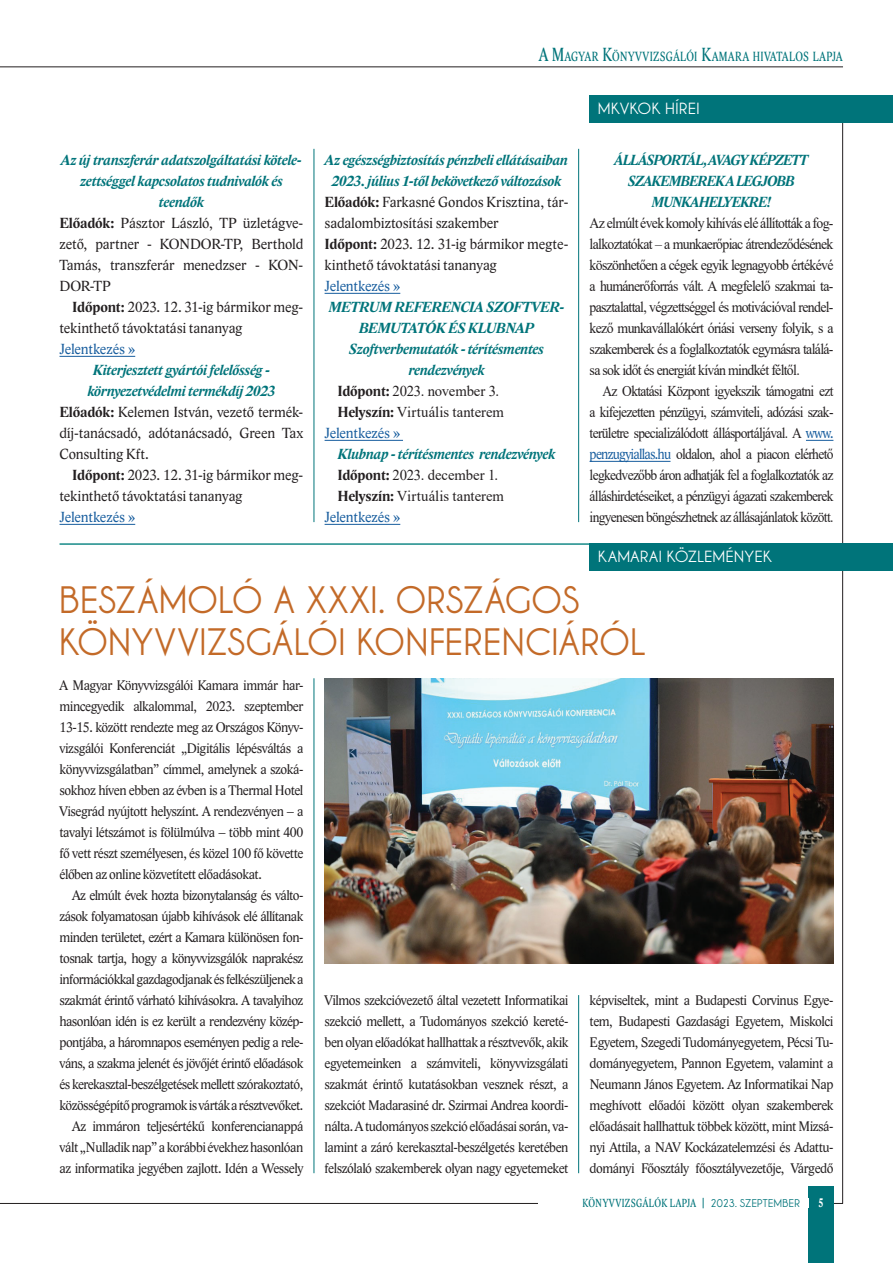
<style>
.page{position:relative;width:893px;height:1263px;background:#fff}
.page>*{position:absolute;margin:0;border:0;box-sizing:border-box;transform-origin:0 0}
.t1{font:700 39px/42px "Champagne&Limousines";letter-spacing:.01em;color:#c36a28}
.t2{font:700 16.5px "Champagne&Limousines";letter-spacing:.02em;color:#fff;scale:1.05 1}
.t3{font:15px "Lido STF";letter-spacing:-.01em;color:#231f20}
.t4{font:15px/21px "Times New Roman";letter-spacing:-.05em;color:#231f20;text-align:justify;scale:.92 1}
.t5{font:italic 700 15px/21px "Lido STF";letter-spacing:-.01em;color:#00747a;text-align:center}
.t6{font:15px/21px "Times New Roman";letter-spacing:-.05em;color:#231f20;text-align:justify;scale:.9 1}
.t7{font:15px/21px "Times New Roman";color:#231f20}
.t8{font:15px "Lido STF";letter-spacing:-.005em;color:#175d9e}
.t9{font:italic 700 15px/21px "Lido STF";letter-spacing:-.04em;color:#00747a;text-align:center;scale:.93 1}
.t10{font:14.25px/21px "Lido STF";letter-spacing:-.04em;color:#231f20;text-align:justify;scale:.95 1}
.t11{font:13.65px "Lido STF Condensed";letter-spacing:.025em;color:#00747a;scale:.9 1}
.t12{font:700 12.75px "Lido STF Condensed";color:#fff;scale:.9 1}
.t13{font:12px "Lido STF Condensed";letter-spacing:.035em;color:#00747a;scale:.9 1}
.s1{font-size:19.5px}
.s2{font-weight:700}
.s3{font-family:"Lido STF";font-weight:700}
.s4{font-family:"Lido STF";color:#175d9e}
.s5{font-family:"Champagne&Limousines";font-weight:700;font-size:11.55px}
</style>
<div class="page">
<hr style="left:0;top:1203px;width:843px;height:1px;background:#231f20">
<hr style="left:0;top:66px;width:843px;height:1px;background:#231f20">
<div style="left:808px;top:1187px;width:25px;height:76px;background:#00747a"></div>
<div style="left:538px;top:1198px;width:270px;height:9px;background:#fff"></div>
<hr style="left:842px;top:119px;width:1px;height:1084px;background:#231f20">
<hr style="left:60px;top:543px;width:773px;height:2px;background:#168a88">
<div style="left:590px;top:543px;width:303px;height:27px;background:#00747a"></div>
<div style="left:590px;top:95px;width:303px;height:27px;background:#00747a"></div>
<hr style="left:60px;top:356px;width:75px;height:1px;background:#175d9e">
<hr style="left:60px;top:524px;width:75px;height:1px;background:#175d9e">
<hr style="left:325px;top:293px;width:75px;height:1px;background:#175d9e">
<hr style="left:325px;top:440px;width:78px;height:1px;background:#175d9e">
<hr style="left:325px;top:524px;width:75px;height:1px;background:#175d9e">
<svg style="left:806px;top:440px;width:27px;height:1px"></svg>
<hr style="left:590px;top:461px;width:80px;height:1px;background:#175d9e">
<hr style="left:314px;top:149px;width:1px;height:373px;background:#00747a">
<hr style="left:578px;top:149px;width:1px;height:373px;background:#00747a">
<hr style="left:314px;top:678px;width:1px;height:495px;background:#00747a">
<hr style="left:578px;top:995px;width:1px;height:178px;background:#00747a">
<img style="left:325px;top:678px;width:508px;height:285px">
<p class="t11" style="left:539px;top:48px;width:339px"><span class="s1">A M</span>AGYAR <span class="s1">K</span>ÖNYVVIZSGÁLÓI <span class="s1">K</span>AMARA HIVATALOS LAPJA</p>
<p class="t5" style="left:61px;top:150px;width:242px">Az új transzferár adatszolgáltatási kötele-</p>
<p class="t5" style="left:80px;top:171px;width:204px">zettséggel kapcsolatos tudnivalók és</p>
<p class="t5" style="left:159px;top:192px;width:46px">teendők</p>
<p class="t3" style="left:60px;top:214px;width:245px"><span class="s2">Előadók:</span> Pásztor László, TP üzletágve-</p>
<p class="t3" style="left:60px;top:235px;width:245px">zető, partner - KONDOR-TP, Berthold</p>
<p class="t3" style="left:60px;top:256px;width:245px">Tamás, transzferár menedzser - KON-</p>
<p class="t3" style="left:60px;top:277px;width:53px">DOR-TP</p>
<p class="t3" style="left:72px;top:298px;width:233px"><span class="s2">Időpont:</span> 2023. 12. 31-ig bármikor meg-</p>
<p class="t3" style="left:60px;top:319px;width:185px">tekinthető távoktatási tananyag</p>
<p class="t8" style="left:60px;top:340px;width:77px">Jelentkezés »</p>
<p class="t5" style="left:93px;top:360px;width:178px">Kiterjesztett gyártói felelősség -</p>
<p class="t5" style="left:87px;top:381px;width:190px">környezetvédelmi termékdíj 2023</p>
<p class="t3" style="left:60px;top:403px;width:245px"><span class="s2">Előadók:</span> Kelemen István, vezető termék-</p>
<p class="t3" style="left:60px;top:424px;width:245px">díj-tanácsadó, adótanácsadó, Green Tax</p>
<p class="t3" style="left:60px;top:445px;width:91px">Consulting Kft.</p>
<p class="t3" style="left:72px;top:466px;width:233px"><span class="s2">Időpont:</span> 2023. 12. 31-ig bármikor meg-</p>
<p class="t3" style="left:60px;top:487px;width:185px">tekinthető távoktatási tananyag</p>
<p class="t8" style="left:60px;top:508px;width:77px">Jelentkezés »</p>
<p class="t5" style="left:325px;top:150px;width:244px">Az egészségbiztosítás pénzbeli ellátásaiban</p>
<p class="t5" style="left:332px;top:171px;width:231px">2023. július 1-től bekövetkező változások</p>
<p class="t3" style="left:325px;top:193px;width:245px"><span class="s2">Előadók:</span> Farkasné Gondos Krisztina, tár-</p>
<p class="t3" style="left:325px;top:214px;width:175px">sadalombiztosítási szakember</p>
<p class="t3" style="left:325px;top:235px;width:245px"><span class="s2">Időpont:</span> 2023. 12. 31-ig bármikor megte-</p>
<p class="t3" style="left:325px;top:256px;width:174px">kinthető távoktatási tananyag</p>
<p class="t8" style="left:325px;top:277px;width:77px">Jelentkezés »</p>
<p class="t5" style="left:329px;top:297px;width:237px">METRUM REFERENCIA SZOFTVER-<br>BEMUTATÓK ÉS KLUBNAP<br>Szoftverbemutatók - térítésmentes rendezvények</p>
<p class="t7" style="left:337px;top:380px;width:168px"><span class="s3">Időpont:</span> 2023. november 3.<br><span class="s3">Helyszín:</span> Virtuális tanterem</p>
<p class="t8" style="left:325px;top:424px;width:77px">Jelentkezés »</p>
<p class="t5" style="left:338px;top:444px;width:219px">Klubnap - térítésmentes rendezvények</p>
<p class="t7" style="left:337px;top:464px;width:168px"><span class="s3">Időpont:</span> 2023. december 1.<br><span class="s3">Helyszín:</span> Virtuális tanterem</p>
<p class="t8" style="left:325px;top:508px;width:77px">Jelentkezés »</p>
<p class="t2" style="left:598px;top:99px;width:98px">MKVKOK HÍREI</p>
<p class="t9" style="left:615px;top:150px;width:209px">ÁLLÁSPORTÁL, AVAGY KÉPZETT<br>SZAKEMBEREK A LEGJOBB<br>MUNKAHELYEKRE!</p>
<p class="t4" style="left:590px;top:212px;width:267px">Az elmúlt évek komoly kihívás elé állították a fog&shy;lalkoztatókat – a munkaerőpiac átrendeződésének köszönhetően a cégek egyik legnagyobb értékévé a humánerőforrás vált. A megfelelő szakmai ta&shy;pasztalattal, végzettséggel és motivációval rendel&shy;kező munkavállalókért óriási verseny folyik, s a szakemberek és a foglalkoztatók egymásra találá&shy;sa sok időt és energiát kíván mindkét féltől.</p>
<p class="t6" style="left:590px;top:380px;width:272px;text-indent:13px">Az Oktatási Központ igyekszik támogatni ezt a kifejezetten pénzügyi, számviteli, adózási szak&shy;területre specializálódott állásportáljával. A <span class="s4">www. penzugyiallas.hu</span> oldalon, ahol a piacon elérhető legkedvezőbb áron adhatják fel a foglalkoztatók az álláshirdetéseiket, a pénzügyi ágazati szakemberek ingyenesen böngészhetnek az állásajánlatok között.</p>
<p class="t2" style="left:598px;top:547px;width:167px">KAMARAI KÖZLEMÉNYEK</p>
<h1 class="t1" style="left:60px;top:579px;width:588px">BESZÁMOLÓ A XXXI. ORSZÁGOS<br>KÖNYVVIZSGÁLÓI KONFERENCIÁRÓL</h1>
<p class="t10" style="left:60px;top:675px;width:258px">A Magyar Könyvvizsgálói Kamara immár har&shy;mincegyedik alkalommal, 2023. szeptember 13-15. között rendezte meg az Országos Könyv&shy;vizsgálói Konferenciát „Digitális lépésváltás a könyvvizsgálatban” címmel, amelynek a szoká&shy;sokhoz híven ebben az évben is a Thermal Hotel Visegrád nyújtott helyszínt. A rendezvényen – a tavalyi létszámot is fölülmúlva – több mint 400 fő vett részt személyesen, és közel 100 fő követte élőben az online közvetített előadásokat.</p>
<p class="t10" style="left:60px;top:885px;width:258px;text-align:right">Az elmúlt évek hozta bizonytalanság és válto&shy;zások folyamatosan újabb kihívások elé állítanak minden területet, ezért a Kamara különösen fon&shy;tosnak tartja, hogy a könyvvizsgálók naprakész információkkal gazdagodjanak és felkészüljenek a szakmát érintő várható kihívásokra. A tavalyihoz hasonlóan idén is ez került a rendezvény közép&shy;pontjába, a háromnapos eseményen pedig a rele&shy;váns, a szakma jelenét és jövőjét érintő előadások és kerekasztal-beszélgetések mellett szórakoztató, közösségépítő programok is várták a résztvevőket.<br>Az immáron teljesértékű konferencianappá vált „Nulladik nap” a korábbi évekhez hasonlóan az informatika jegyében zajlott. Idén a Wessely</p>
<p class="t10" style="left:325px;top:990px;width:258px">Vilmos szekcióvezető által vezetett Informatikai szekció mellett, a Tudományos szekció kereté&shy;ben olyan előadókat hallhattak a résztvevők, akik egyetemeinken a számviteli, könyvvizsgálati szakmát érintő kutatásokban vesznek részt, a szekciót Madarasiné dr. Szirmai Andrea koordi&shy;nálta. A tudományos szekció előadásai során, va&shy;lamint a záró kerekasztal-beszélgetés keretében felszólaló szakemberek olyan nagy egyetemeket</p>
<p class="t10" style="left:590px;top:990px;width:258px">képviseltek, mint a Budapesti Corvinus Egye&shy;tem, Budapesti Gazdasági Egyetem, Miskolci Egyetem, Szegedi Tudományegyetem, Pécsi Tu&shy;dományegyetem, Pannon Egyetem, valamint a Neumann János Egyetem. Az Informatikai Nap meghívott előadói között olyan szakemberek előadásait hallhattuk többek között, mint Mizsá&shy;nyi Attila, a NAV Kockázatelemzési és Adattu&shy;dományi Főosztály főosztályvezetője, Várgedő</p>
<p class="t13" style="left:582px;top:1196px;width:243px">KÖNYVVIZSGÁLÓK LAPJA | <span class="s5">2023. SZEPTEMBER</span></p>
<p class="t12" style="left:818px;top:1195px;width:7px">5</p>
</div>
